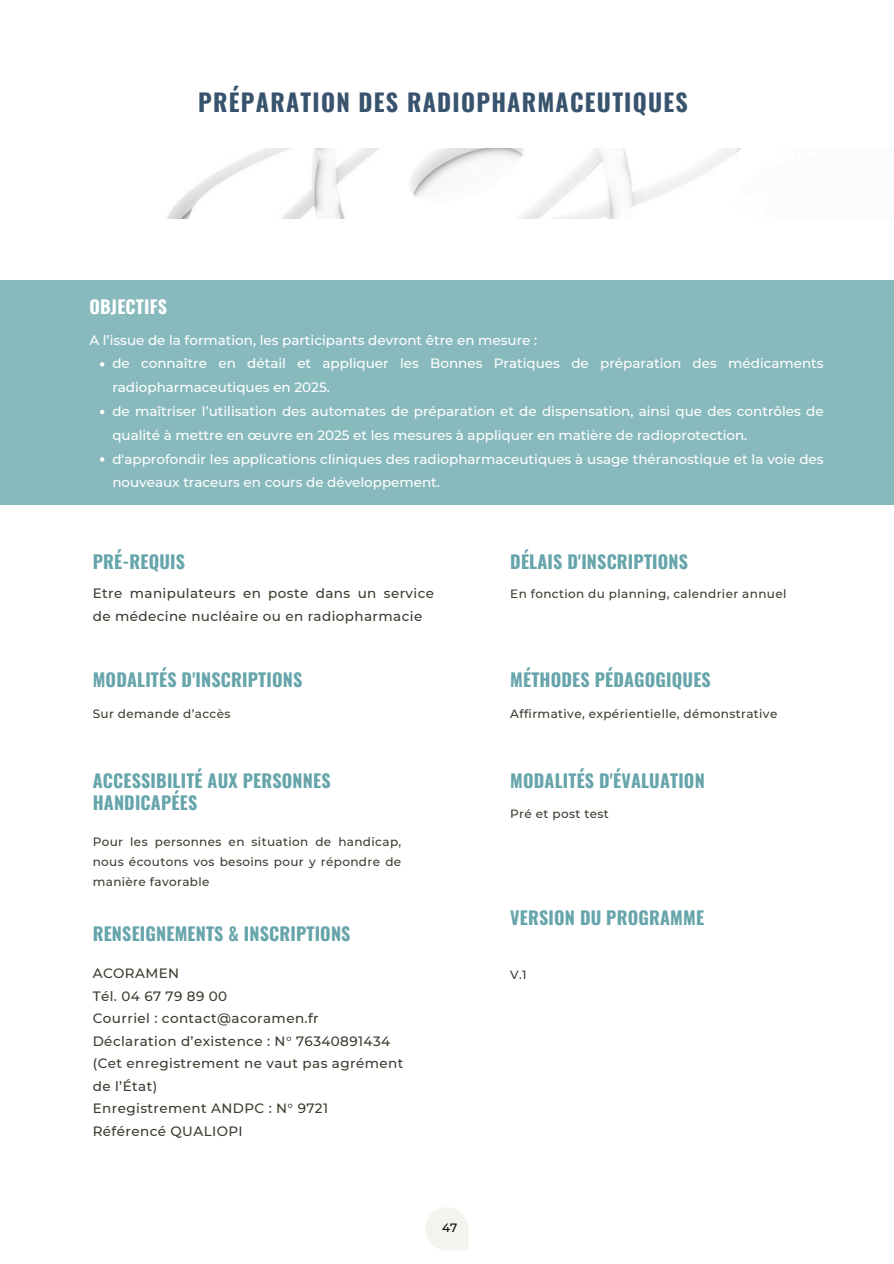
<style>
.page{position:relative;width:894px;height:1264px;background:#fff}
.page>*{position:absolute;margin:0;border:0;box-sizing:border-box;transform-origin:0 0}
.t1{font:700 24px "Oswald";letter-spacing:.055em;color:#38536d}
.t2{font:700 18px/22.5px "Oswald";letter-spacing:.01em;color:#66a5ab}
.t3{font:700 18px "Oswald";letter-spacing:.01em;color:#fff}
.t4{font:500 13.5px/23.7px "Montserrat";color:#fff}
.t5{font:500 13.5px/22.5px "Montserrat";letter-spacing:.03em;color:#3e3a2f}
.t6{font:500 12px/20px "Montserrat";letter-spacing:.03em;color:#3e3a2f;text-align:justify}
.t7{font:500 12px "Montserrat";color:#000}
</style>
<div class="page">
<svg style="left:425px;top:1207px;width:43px;height:43px"></svg>
<div style="left:0;top:280px;width:893px;height:224px;background:#88b9bd"></div>
<img style="left:167px;top:148px;width:574px;height:70px">
<svg style="left:100px;top:362px;width:4px;height:4px"></svg>
<svg style="left:100px;top:410px;width:4px;height:4px"></svg>
<svg style="left:100px;top:457px;width:4px;height:4px"></svg>
<h3 class="t1" style="left:198px;top:83px;width:491px">PRÉPARATION DES RADIOPHARMACEUTIQUES</h3>
<h2 class="t3" style="left:89px;top:293px;width:79px">OBJECTIFS</h2>
<h2 class="t4" style="left:89px;top:328px;width:449px">A l’issue de la formation, les participants devront être en mesure :</h2>
<p class="t4" style="left:112px;top:352px;width:712px">de connaître en détail et appliquer les Bonnes Pratiques de préparation des médicaments radiopharmaceutiques en 2025.</p>
<h2 class="t4" style="left:112px;top:399px;width:712px">de maîtriser l’utilisation des automates de préparation et de dispensation, ainsi que des contrôles de qualité à mettre en œuvre en 2025 et les mesures à appliquer en matière de radioprotection.</h2>
<h5 class="t4" style="left:112px;top:447px;width:712px">d'approfondir les applications cliniques des radiopharmaceutiques à usage théranostique et la voie des nouveaux traceurs en cours de développement.</h5>
<h1 class="t2" style="left:93px;top:549px;width:94px">PRÉ-REQUIS</h1>
<h3 class="t2" style="left:510px;top:549px;width:179px">DÉLAIS D'INSCRIPTIONS</h3>
<p class="t5" style="left:93px;top:582px;width:343px">Etre manipulateurs en poste dans un service de médecine nucléaire ou en radiopharmacie</p>
<p class="t6" style="left:510px;top:583px;width:277px">En fonction du planning, calendrier annuel</p>
<h2 class="t2" style="left:93px;top:667px;width:211px">MODALITÉS D'INSCRIPTIONS</h2>
<p class="t2" style="left:510px;top:667px;width:202px">MÉTHODES PÉDAGOGIQUES</p>
<h3 class="t6" style="left:93px;top:703px;width:139px">Sur demande d’accès</h3>
<p class="t6" style="left:510px;top:703px;width:268px">Affirmative, expérientielle, démonstrative</p>
<p class="t2" style="left:93px;top:768px;width:239px">ACCESSIBILITÉ AUX PERSONNES<br>HANDICAPÉES</p>
<p class="t2" style="left:510px;top:768px;width:196px">MODALITÉS D'ÉVALUATION</p>
<h2 class="t6" style="left:510px;top:803px;width:100px">Pré et post test</h2>
<h2 class="t6" style="left:93px;top:831px;width:310px">Pour les personnes en situation de handicap, nous écoutons vos besoins pour y répondre de manière favorable</h2>
<h2 class="t2" style="left:93px;top:921px;width:259px">RENSEIGNEMENTS &amp; INSCRIPTIONS</h2>
<p class="t2" style="left:510px;top:905px;width:195px">VERSION DU PROGRAMME</p>
<h2 class="t5" style="left:93px;top:962px;width:88px">ACORAMEN</h2>
<p class="t6" style="left:510px;top:964px;width:18px">V.1</p>
<h2 class="t5" style="left:93px;top:984px;width:312px">Tél. 04 67 79 89 00<br>Courriel : contact@acoramen.fr<br>Déclaration d’existence : N° 76340891434 (Cet enregistrement ne vaut pas agrément de l’État)<br>Enregistrement ANDPC : N° 9721<br>Référencé QUALIOPI</h2>
<h2 class="t7" style="left:442px;top:1220px;width:17px">47</h2>
</div>
